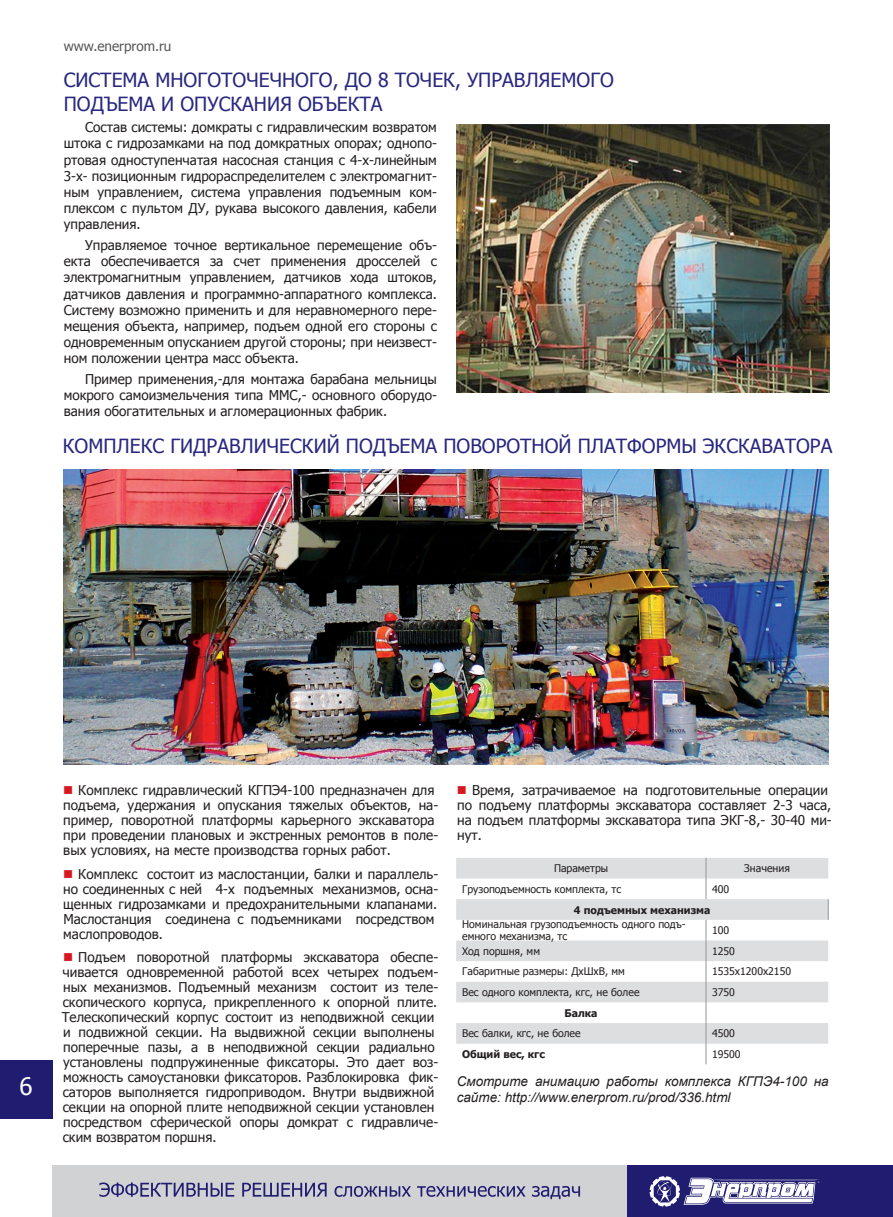
<style>
.page{position:relative;width:893px;height:1217px;background:#fff}
.page>*{position:absolute;margin:0;border:0;box-sizing:border-box;transform-origin:0 0}
.t1{font:24px "Tahoma";color:#fff}
.ЗАГОЛОВОК{font:19.5px/23.4px "Tahoma";color:#292780}
.Text{font:13.5px/15px "Tahoma";color:#231f20}
.Text-2{font:italic 13.5px/16.2px "Arial";color:#231f20}
.t2{font:13.5px "Tahoma";color:#57585a}
.Таблица_text_small{font:10.5px/12.6px "Tahoma";color:#231f20}
.Таблица_text_small-2{font:700 10.5px "Tahoma";color:#231f20}
</style>
<div class="page">
<svg style="left:456px;top:858px;width:372px;height:185px;fill:#dddee0"></svg>
<svg style="left:706px;top:858px;width:1px;height:40px"></svg>
<svg style="left:828px;top:899px;width:1px;height:20px"></svg>
<svg style="left:706px;top:919px;width:1px;height:145px"></svg>
<img style="left:63px;top:469px;width:765px;height:295px">
<div style="left:0;top:1059px;width:52px;height:59px;background:#201c70"></div>
<div style="left:52px;top:1164px;width:575px;height:52px;background:#d1d2d4"></div>
<svg style="left:99px;top:1182px;width:481px;height:16px"></svg>
<div style="left:627px;top:1164px;width:266px;height:52px;background:#201c70"></div>
<svg style="left:650px;top:1176px;width:170px;height:30px"></svg>
<img style="left:457px;top:124px;width:373px;height:268px">
<p class="t2" style="left:64px;top:37px;width:109px">www.enerprom.ru</p>
<p class="ЗАГОЛОВОК" style="left:64px;top:68px;width:552px">СИСТЕМА МНОГОТОЧЕЧНОГО, ДО 8 ТОЧЕК, УПРАВЛЯЕМОГО<br>ПОДЪЕМА И ОПУСКАНИЯ ОБЪЕКТА</p>
<p class="Text" style="left:64px;top:118px;width:375px;line-height:16.2px;text-align:justify;text-indent:21px">Состав системы: домкраты с гидравлическим возвратом штока с гидрозамками на под домкратных опорах; однопо&shy;ртовая одноступенчатая насосная станция с 4-х-линейным 3-х- позиционным гидрораспределителем с электромагнит&shy;ным управлением, система управления подъемным ком&shy;плексом с пультом ДУ, рукава высокого давления, кабели управления.</p>
<p class="Text" style="left:64px;top:236px;width:375px;line-height:16.2px;text-align:justify;text-indent:21px">Управляемое точное вертикальное перемещение объ&shy;екта обеспечивается за счет применения дросселей с электромагнитным управлением, датчиков хода штоков, датчиков давления и программно-аппаратного комплекса.<br>Систему возможно применить и для неравномерного пере&shy;мещения объекта, например, подъем одной его стороны с одновременным опусканием другой стороны; при неизвест&shy;ном положении центра масс объекта.</p>
<p class="Text" style="left:64px;top:370px;width:375px;line-height:16.2px;text-align:justify;text-indent:21px">Пример применения,-для монтажа барабана мельницы мокрого самоизмельчения типа ММС,- основного оборудо&shy;вания обогатительных и агломерационных фабрик.</p>
<p class="ЗАГОЛОВОК" style="left:63px;top:433px;width:771px">КОМПЛЕКС ГИДРАВЛИЧЕСКИЙ ПОДЪЕМА ПОВОРОТНОЙ ПЛАТФОРМЫ ЭКСКАВАТОРА</p>
<h1 class="t1" style="left:20px;top:1070px;width:15px">6</h1>
<p class="Text" style="left:63px;top:781px;width:376px;text-indent:15px">Комплекс гидравлический КГПЭ4-100 предназначен для подъема, удержания и опускания тяжелых объектов, на&shy;пример, поворотной платформы карьерного экскаватора при проведении плановых и экстренных ремонтов в поле&shy;вых условиях, на месте производства горных работ.</p>
<p class="Text" style="left:63px;top:865px;width:376px;text-indent:15px">Комплекс состоит из маслостанции, балки и параллель&shy;но соединенных с ней 4-х подъемных механизмов, осна&shy;щенных гидрозамками и предохранительными клапанами.<br>Маслостанция соединена с подъемниками посредством маслопроводов.</p>
<p class="Text" style="left:62px;top:948px;width:378px;text-indent:17px">Подъем поворотной платформы экскаватора обеспе&shy;чивается одновременной работой всех четырех подъем&shy;ных механизмов. Подъемный механизм состоит из теле&shy;скопического корпуса, прикрепленного к опорной плите.<br>Телескопический корпус состоит из неподвижной секции и подвижной секции. На выдвижной секции выполнены поперечные пазы, а в неподвижной секции радиально установлены подпружиненные фиксаторы. Это дает воз&shy;можность самоустановки фиксаторов. Разблокировка фик&shy;саторов выполняется гидроприводом. Внутри выдвижной секции на опорной плите неподвижной секции установлен посредством сферической опоры домкрат с гидравличе&shy;ским возвратом поршня.</p>
<p class="Text" style="left:457px;top:781px;width:376px;text-indent:15px">Время, затрачиваемое на подготовительные операции по подъему платформы экскаватора составляет 2-3 часа, на подъем платформы экскаватора типа ЭКГ-8,- 30-40 ми&shy;нут.</p>
<p class="Таблица_text_small" style="left:554px;top:861px;width:56px">Параметры</p>
<p class="Таблица_text_small" style="left:744px;top:861px;width:47px">Значения</p>
<p class="Таблица_text_small" style="left:462px;top:882px;width:161px">Грузоподъемность комплекта, тс</p>
<p class="Таблица_text_small" style="left:712px;top:882px;width:19px">400</p>
<p class="Таблица_text_small-2" style="left:574px;top:902px;width:138px">4 подъемных механизма</p>
<p class="Таблица_text_small" style="left:462px;top:917px;width:225px">Номинальная грузоподъемность одного подъ&shy;емного механизма, тс</p>
<p class="Таблица_text_small" style="left:712px;top:923px;width:19px">100</p>
<p class="Таблица_text_small" style="left:462px;top:943px;width:79px">Ход поршня, мм</p>
<p class="Таблица_text_small" style="left:712px;top:943px;width:24px">1250</p>
<p class="Таблица_text_small" style="left:462px;top:964px;width:164px">Габаритные размеры: ДхШхВ, мм</p>
<p class="Таблица_text_small" style="left:712px;top:964px;width:81px">1535х1200х2150</p>
<p class="Таблица_text_small" style="left:462px;top:985px;width:179px">Вес одного комплекта, кгс, не более</p>
<p class="Таблица_text_small" style="left:712px;top:985px;width:24px">3750</p>
<p class="Таблица_text_small-2" style="left:565px;top:1005px;width:34px">Балка</p>
<p class="Таблица_text_small" style="left:462px;top:1026px;width:120px">Вес балки, кгс, не более</p>
<p class="Таблица_text_small" style="left:712px;top:1026px;width:24px">4500</p>
<p class="Таблица_text_small-2" style="left:462px;top:1046px;width:84px">Общий вес, кгс</p>
<p class="Таблица_text_small" style="left:712px;top:1047px;width:30px">19500</p>
<p class="Text-2" style="left:457px;top:1072px;width:374px">Смотрите анимацию работы комплекса КГПЭ4-100 на сайте: http://www.enerprom.ru/prod/336.html</p>
</div>
